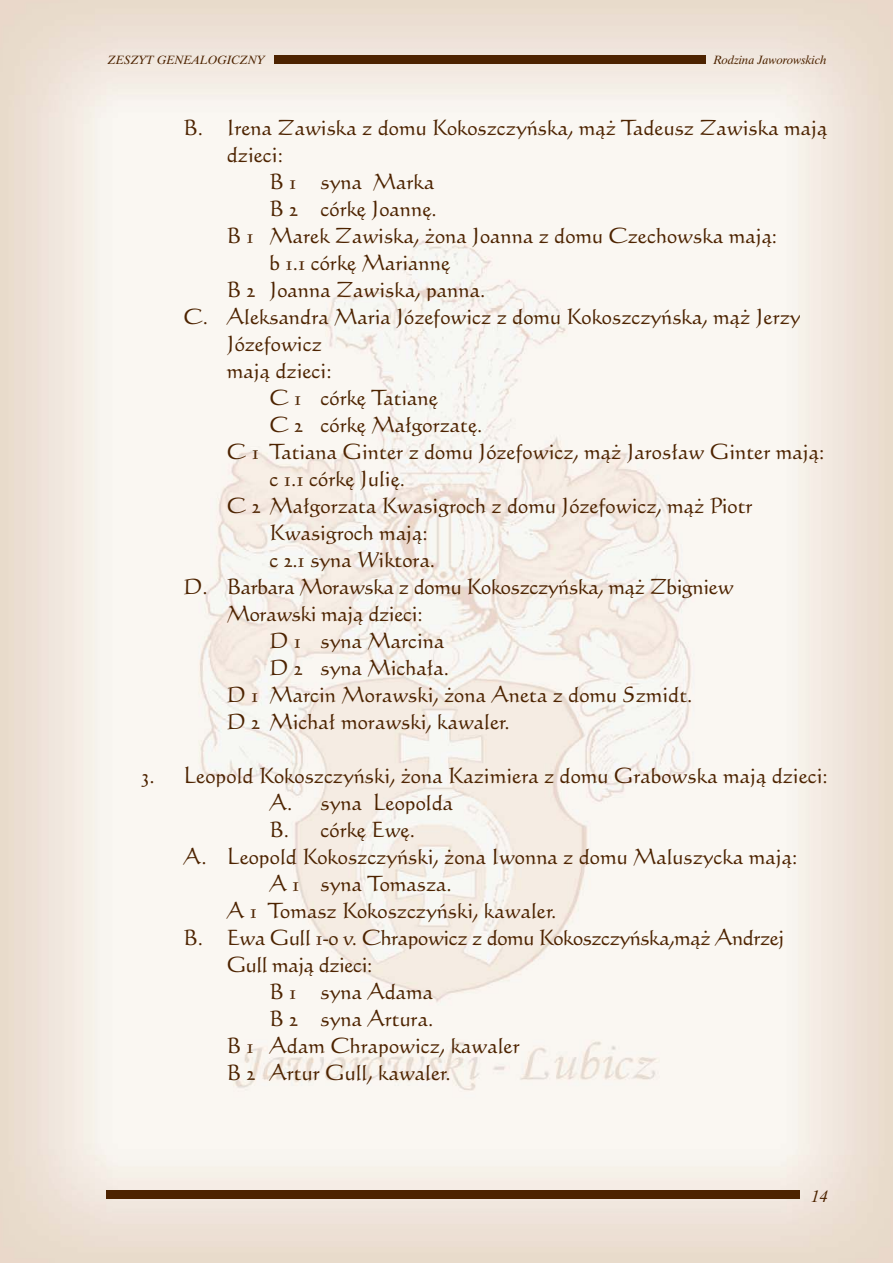
<style>
.page{position:relative;width:893px;height:1263px;background:#fff}
.page>*{position:absolute;margin:0;border:0;box-sizing:border-box;transform-origin:0 0}
.t1{font:21px "Calligraphic 421 PL Roman A";color:#4d2300}
.t2{font:21px "Calligraphic 421 PL Roman A";letter-spacing:-.02em;color:#4d2300}
.t3{font:italic 16.5px "Dutch 801 PL";color:#4d2300}
.t4{font:italic 12px "Dutch 801 PL";color:#4d2300}
</style>
<div class="page">
<img style="left:0;top:0;width:892px;height:1263px">
<div style="left:274px;top:55px;width:431px;height:9px;background:#4d2300"></div>
<div style="left:106px;top:1191px;width:693px;height:8px;background:#4d2300"></div>
<p class="t4" style="left:108px;top:55px;width:158px">ZESZYT GENEALOGICZNY</p>
<p class="t4" style="left:714px;top:55px;width:114px">Rodzina Jaworowskich</p>
<p class="t1" style="left:184px;top:120px;width:645px">B. Irena Zawiska z domu Kokoszczyƒska, mà˝ Tadeusz Zawiska majà</p>
<p class="t1" style="left:227px;top:147px;width:58px">dzieci:</p>
<p class="t1" style="left:269px;top:174px;width:166px">B 1 syna Marka</p>
<p class="t1" style="left:269px;top:201px;width:169px">B 2 córk´ Joann´.</p>
<p class="t1" style="left:227px;top:228px;width:551px">B 1 Marek Zawiska, ˝ona Joanna z domu Czechowska majà:</p>
<p class="t1" style="left:269px;top:255px;width:182px">b 1.1 córk´ Mariann´</p>
<p class="t1" style="left:227px;top:282px;width:260px">B 2 Joanna Zawiska, panna.</p>
<p class="t1" style="left:184px;top:309px;width:618px">C. Aleksandra Maria Józefowicz z domu Kokoszczyƒska, mà˝ Jerzy</p>
<p class="t1" style="left:227px;top:336px;width:96px">Józefowicz</p>
<p class="t1" style="left:227px;top:363px;width:106px">majà dzieci:</p>
<p class="t1" style="left:269px;top:390px;width:170px">C 1 córk´ Tatian´</p>
<p class="t1" style="left:269px;top:417px;width:214px">C 2 córk´ Ma∏gorzat´.</p>
<p class="t1" style="left:227px;top:444px;width:599px">C 1 Tatiana Ginter z domu Józefowicz, mà˝ Jaros∏aw Ginter majà:</p>
<p class="t1" style="left:269px;top:471px;width:137px">c 1.1 córk´ Juli´.</p>
<p class="t1" style="left:227px;top:498px;width:527px">C 2 Ma∏gorzata Kwasigroch z domu Józefowicz, mà˝ Piotr</p>
<p class="t1" style="left:269px;top:525px;width:160px">Kwasigroch majà:</p>
<p class="t1" style="left:269px;top:552px;width:167px">c 2.1 syna Wiktora.</p>
<p class="t1" style="left:184px;top:579px;width:551px">D. Barbara Morawska z domu Kokoszczyƒska, mà˝ Zbigniew</p>
<p class="t1" style="left:227px;top:606px;width:197px">Morawski majà dzieci:</p>
<p class="t1" style="left:269px;top:633px;width:176px">D 1 syna Marcina</p>
<p class="t1" style="left:269px;top:660px;width:181px">D 2 syna Micha∏a.</p>
<p class="t1" style="left:227px;top:687px;width:467px">D 1 Marcin Morawski, ˝ona Aneta z domu Szmidt.</p>
<p class="t1" style="left:227px;top:714px;width:284px">D 2 Micha∏ morawski, kawaler.</p>
<p class="t1" style="left:142px;top:768px;width:687px">3. Leopold Kokoszczyƒski, ˝ona Kazimiera z domu Grabowska majà dzieci:</p>
<p class="t1" style="left:269px;top:795px;width:185px">A. syna Leopolda</p>
<p class="t1" style="left:269px;top:822px;width:147px">B. córk´ Ew´.</p>
<p class="t1" style="left:184px;top:849px;width:615px">A. Leopold Kokoszczyƒski, ˝ona Iwonna z domu Maluszycka majà:</p>
<p class="t1" style="left:269px;top:876px;width:184px">A 1 syna Tomasza.</p>
<p class="t1" style="left:227px;top:903px;width:331px">A 1 Tomasz Kokoszczyƒski, kawaler.</p>
<p class="t2" style="left:184px;top:930px;width:602px">B. Ewa Gull 1-o v. Chrapowicz z domu Kokoszczyƒska,mà˝ Andrzej</p>
<p class="t2" style="left:227px;top:957px;width:147px">Gull majà dzieci:</p>
<p class="t1" style="left:269px;top:984px;width:165px">B 1 syna Adama</p>
<p class="t1" style="left:269px;top:1011px;width:165px">B 2 syna Artura.</p>
<p class="t1" style="left:227px;top:1038px;width:294px">B 1 Adam Chrapowicz, kawaler</p>
<p class="t1" style="left:227px;top:1065px;width:225px">B 2 Artur Gull, kawaler.</p>
<p class="t3" style="left:811px;top:1190px;width:18px">14</p>
</div>
